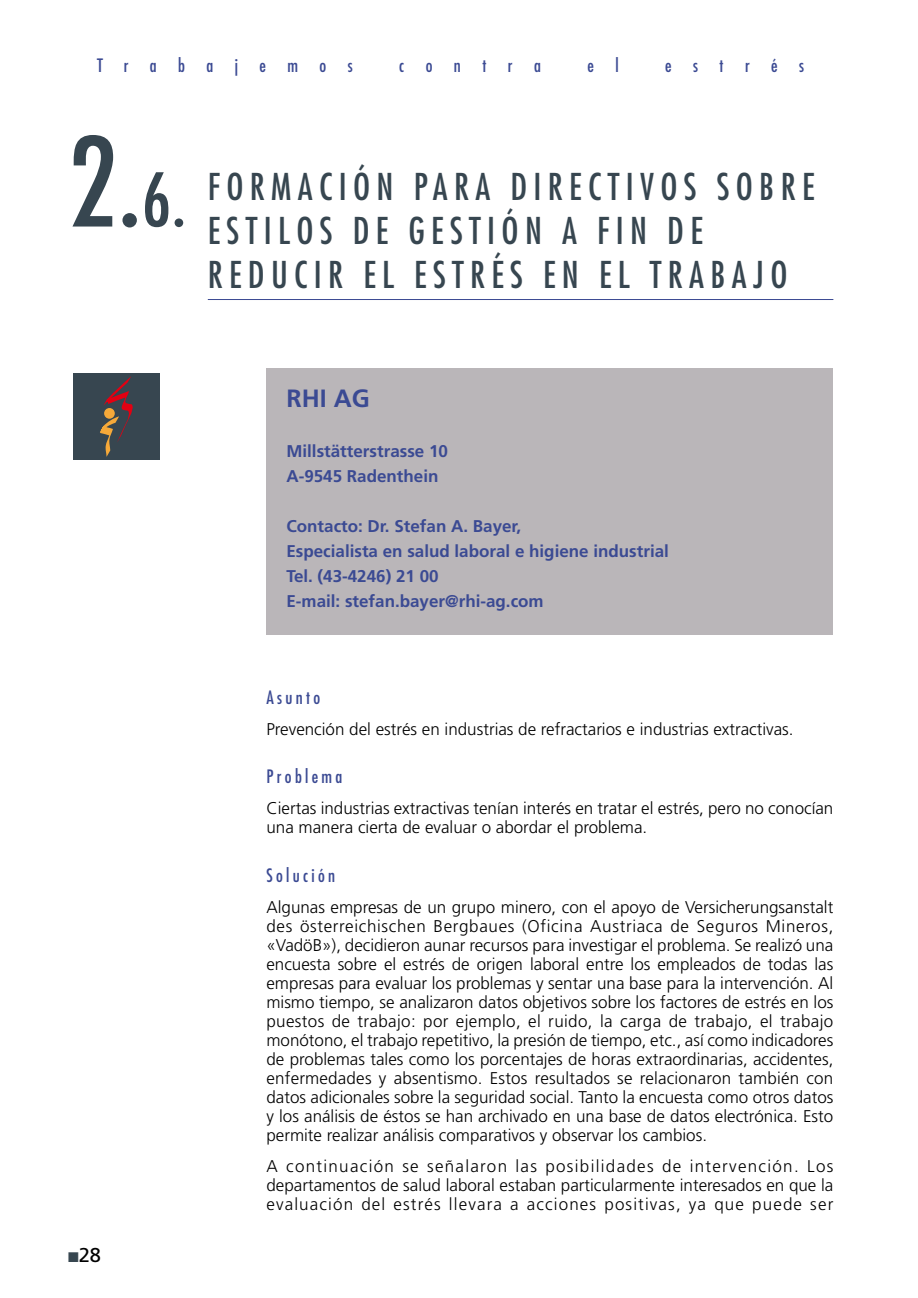
<style>
.page{position:relative;width:918px;height:1298px;background:#fff}
.page>*{position:absolute;margin:0;border:0;box-sizing:border-box;transform-origin:0 0}
.t1{font:condensed 36px/44px "Futura";letter-spacing:.175em;color:#374650}
.t2{font:700 25px "Frutiger";color:#3b4a93}
.t3{font:20px "Frutiger";color:#000}
.t4{font:condensed 18px "Futura";letter-spacing:.67em;color:#3b4a93}
.t5{font:condensed 18px "Futura";letter-spacing:.185em;color:#3b4a93}
.t6{font:condensed 18px "Futura";letter-spacing:1.19em;color:#3b4a93}
.t7{font:300 17px/19px "Frutiger";color:#000;text-align:justify}
.t8{font:700 17px/25px "Frutiger";color:#3b4a93}
.s1{font-size:120px}
.s2{font-size:72px}
.s3{color:#374650}
</style>
<div class="page">
<hr style="left:208px;top:299px;width:625px;height:1px;background:#3b4a93">
<div style="left:266px;top:368px;width:567px;height:267px;background:#bab6b9"></div>
<div style="left:73px;top:373px;width:86px;height:87px;background:#374650"></div>
<svg style="left:100px;top:376px;width:33px;height:81px"></svg>
<p class="t6" style="left:97px;top:57px;width:257px">Trabajemos</p>
<p class="t4" style="left:399px;top:57px;width:143px">contra</p>
<p class="t4" style="left:587px;top:57px;width:33px">e l</p>
<p class="t4" style="left:665px;top:57px;width:140px">estrés</p>
<h1 class="t1" style="left:208px;top:167px;width:608px;text-indent:-140px"><span class="s1">2.</span><span class="s2">6.</span> FORMACIÓN PARA DIRECTIVOS SOBRE<br>ESTILOS DE GESTIÓN A FIN DE<br>REDUCIR EL ESTRÉS EN EL TRABAJO</h1>
<h2 class="t2" style="left:286px;top:388px;width:85px">RHI AG</h2>
<p class="t8" style="left:286px;top:440px;width:163px">Millstätterstrasse 10<br>A-9545 Radenthein</p>
<p class="t8" style="left:286px;top:515px;width:384px">Contacto: Dr. Stefan A. Bayer,<br>Especialista en salud laboral e higiene industrial Tel. (43-4246) 21 00<br>E-mail: stefan.bayer@rhi-ag.com</p>
<p class="t3" style="left:68px;top:1247px;width:34px"><span class="s3">■</span>28</p>
<p class="t4" style="left:266px;top:689px;width:55px">Asunto</p>
<p class="t7" style="left:266px;top:721px;width:529px">Prevención del estrés en industrias de refractarios e industrias extractivas.</p>
<p class="t5" style="left:266px;top:768px;width:77px">Problema</p>
<p class="t7" style="left:266px;top:800px;width:568px">Ciertas industrias extractivas tenían interés en tratar el estrés, pero no conocían una manera cierta de evaluar o abordar el problema.</p>
<p class="t5" style="left:266px;top:867px;width:70px">Solución</p>
<p class="t7" style="left:266px;top:898px;width:568px">Algunas empresas de un grupo minero, con el apoyo de Versicherungsanstalt des österreichischen Bergbaues (Oficina Austriaca de Seguros Mineros, «VadöB»), decidieron aunar recursos para investigar el problema. Se realizó una encuesta sobre el estrés de origen laboral entre los empleados de todas las empresas para evaluar los problemas y sentar una base para la intervención. Al mismo tiempo, se analizaron datos objetivos sobre los factores de estrés en los puestos de trabajo: por ejemplo, el ruido, la carga de trabajo, el trabajo monótono, el trabajo repetitivo, la presión de tiempo, etc., así como indicadores de problemas tales como los porcentajes de horas extraordinarias, accidentes, enfermedades y absentismo. Estos resultados se relacionaron también con datos adicionales sobre la seguridad social. Tanto la encuesta como otros datos y los análisis de éstos se han archivado en una base de datos electrónica. Esto permite realizar análisis comparativos y observar los cambios.</p>
<p class="t7" style="left:266px;top:1158px;width:568px">A continuación se señalaron las posibilidades de intervención. Los departamentos de salud laboral estaban particularmente interesados en que la evaluación del estrés llevara a acciones positivas, ya que puede ser</p>
</div>
